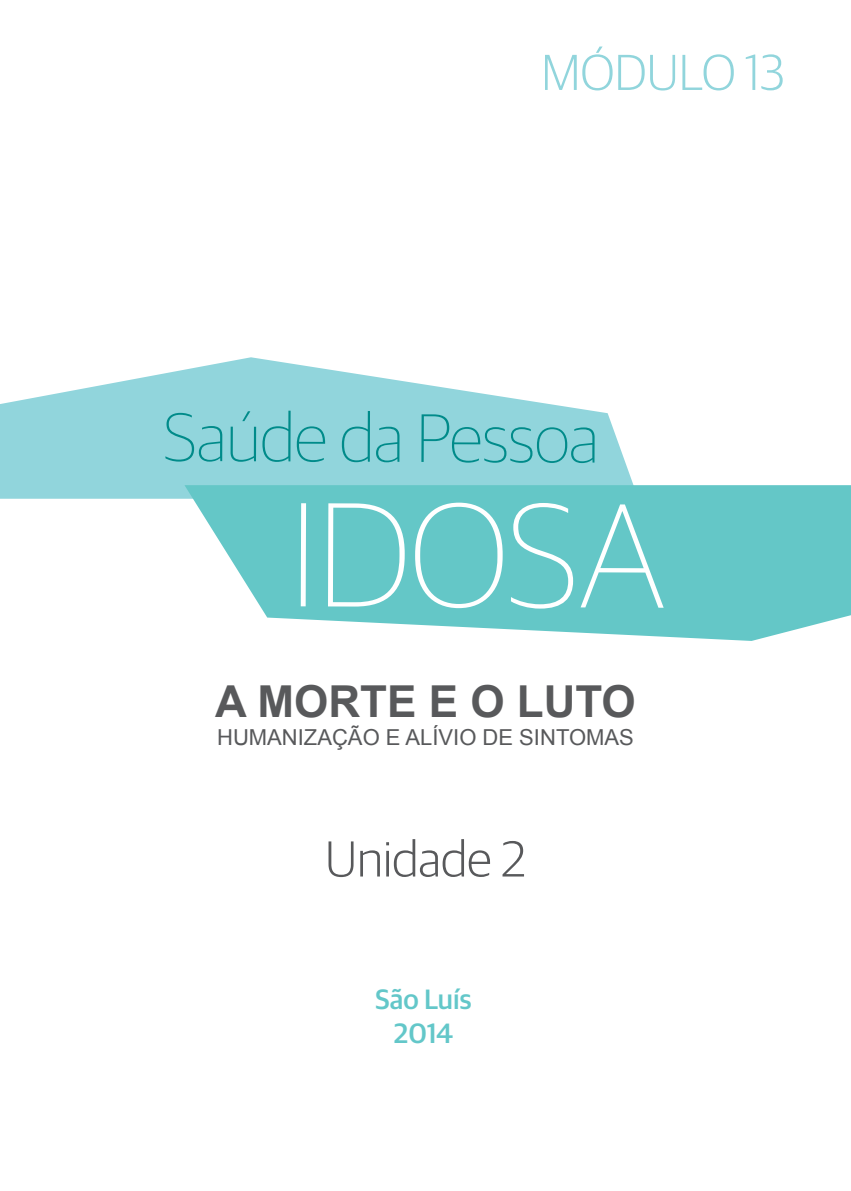
<style>
.page{position:relative;width:851px;height:1191px;background:#fff}
.page>*{position:absolute;margin:0;border:0;box-sizing:border-box;transform-origin:0 0}
.t1{font:300 50.6px "Guardian Sans";color:#58595b}
.t2{font:300 50.6px "Guardian Sans";color:#91d5dc}
.t3{font:700 44px "Arial";color:#58595b}
.t4{font:500 28px/33.6px "Guardian Sans";color:#63c7c9;text-align:center}
.t5{font:22px "Arial";color:#58595b}
</style>
<div class="page">
<svg style="left:0;top:357px;width:634px;height:142px;fill:#91d5dc"></svg>
<svg style="left:184px;top:485px;width:666px;height:156px;fill:#64c7c7"></svg>
<svg style="left:165px;top:413px;width:57px;height:48px;background:#7bcacf"></svg>
<svg style="left:230px;top:411px;width:26px;height:51px"></svg>
<svg style="left:262px;top:411px;width:28px;height:51px"></svg>
<svg style="left:297px;top:426px;width:28px;height:36px"></svg>
<svg style="left:342px;top:411px;width:28px;height:51px"></svg>
<svg style="left:376px;top:427px;width:23px;height:35px"></svg>
<svg style="left:421px;top:414px;width:173px;height:49px;background:#7dcad0"></svg>
<div style="left:301px;top:503px;width:5px;height:103px;background:#fff"></div>
<svg style="left:328px;top:503px;width:77px;height:103px;background:#7fd1d1"></svg>
<svg style="left:415px;top:502px;width:87px;height:106px;background:#7bcfcf"></svg>
<svg style="left:511px;top:503px;width:62px;height:105px;background:#7ccfcf"></svg>
<svg style="left:580px;top:504px;width:83px;height:104px;background:#79cece"></svg>
<h1 class="t2" style="left:541px;top:38px;width:245px">MÓDULO 13</h1>
<h2 class="t3" style="left:215px;top:672px;width:422px">A MORTE E O LUTO</h2>
<p class="t5" style="left:217px;top:722px;width:418px">HUMANIZAÇÃO E ALÍVIO DE SINTOMAS</p>
<h1 class="t1" style="left:325px;top:824px;width:202px">Unidade 2</h1>
<p class="t4" style="left:375px;top:980px;width:97px">São Luís<br>2014</p>
</div>
